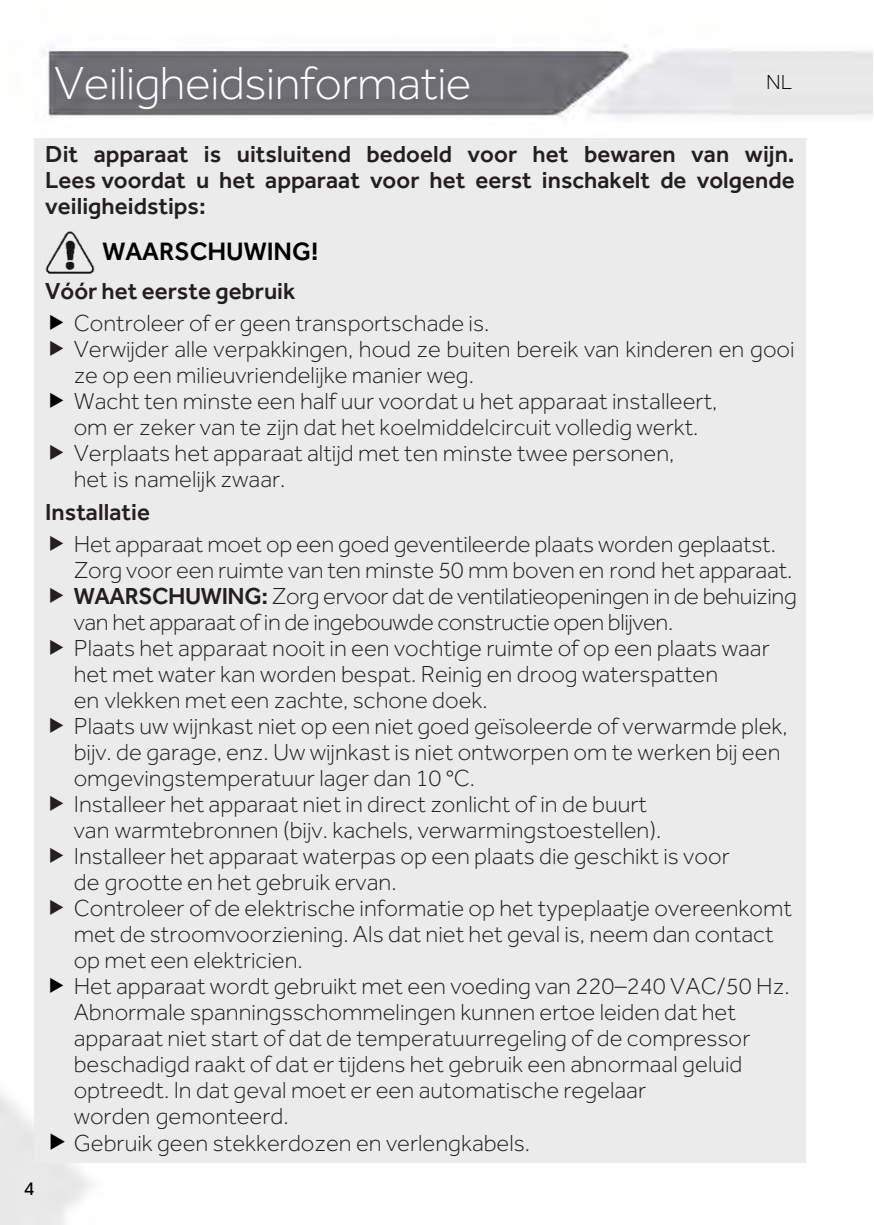
<style>
.page{position:relative;width:874px;height:1225px;background:#fff}
.page>*{position:absolute;margin:0;border:0;box-sizing:border-box;transform-origin:0 0}
.t1{font:300 48px "Effra";letter-spacing:-.01em;color:#fff}
.t2{font:500 26px "Effra";color:#000}
.t3{font:300 24px/26px "Effra";color:#231f20}
.t4{font:500 24px/26.2px "Effra";color:#231f20;text-align:justify}
.t5{font:300 21px "Effra";color:#000}
.s1{font-weight:500}
</style>
<div class="page">
<img style="left:0;top:45px;width:872px;height:1179px">
<div style="left:34px;top:138px;width:771px;height:87px;background:#ebebeb"></div>
<div style="left:34px;top:225px;width:68px;height:51px;background:#ebebeb"></div>
<div style="left:102px;top:225px;width:703px;height:51px;background:#ebebeb"></div>
<div style="left:34px;top:276px;width:771px;height:886px;background:#ebebeb"></div>
<img style="left:45px;top:231px;width:49px;height:43px">
<svg style="left:25px;top:1181px;width:9px;height:13px"></svg>
<h1 class="t1" style="left:54px;top:56px;width:419px">Veiligheidsinformatie</h1>
<p class="t5" style="left:765px;top:70px;width:27px">NL</p>
<p class="t4" style="left:45px;top:140px;width:750px">Dit apparaat is uitsluitend bedoeld voor het bewaren van wijn.<br>Lees voordat u het apparaat voor het eerst inschakelt de volgende veiligheidstips:</p>
<p class="t2" style="left:102px;top:235px;width:217px">WAARSCHUWING!</p>
<p class="t4" style="left:45px;top:278px;width:252px">Vóór het eerste gebruik</p>
<p class="t3" style="left:74px;top:310px;width:722px">Controleer of er geen transportschade is.<br>Verwijder alle verpakkingen, houd ze buiten bereik van kinderen en gooi ze op een milieuvriendelijke manier weg.<br>Wacht ten minste een half uur voordat u het apparaat installeert,<br>om er zeker van te zijn dat het koelmiddelcircuit volledig werkt.<br>Verplaats het apparaat altijd met ten minste twee personen,<br>het is namelijk zwaar.</p>
<p class="t4" style="left:45px;top:498px;width:106px">Installatie</p>
<p class="t3" style="left:74px;top:530px;width:724px">Het apparaat moet op een goed geventileerde plaats worden geplaatst.<br>Zorg voor een ruimte van ten minste 50 mm boven en rond het apparaat.<br><span class="s1">WAARSCHUWING:</span> Zorg ervoor dat de ventilatieopeningen in de behuizing van het apparaat of in de ingebouwde constructie open blijven.<br>Plaats het apparaat nooit in een vochtige ruimte of op een plaats waar het met water kan worden bespat. Reinig en droog waterspatten<br>en vlekken met een zachte, schone doek.<br>Plaats uw wijnkast niet op een niet goed geïsoleerde of verwarmde plek, bijv. de garage, enz. Uw wijnkast is niet ontworpen om te werken bij een omgevingstemperatuur lager dan 10 °C.<br>Installeer het apparaat niet in direct zonlicht of in de buurt<br>van warmtebronnen (bijv. kachels, verwarmingstoestellen).<br>Installeer het apparaat waterpas op een plaats die geschikt is voor<br>de grootte en het gebruik ervan.<br>Controleer of de elektrische informatie op het typeplaatje overeenkomt met de stroomvoorziening. Als dat niet het geval is, neem dan contact op met een elektricien.<br>Het apparaat wordt gebruikt met een voeding van 220–240 VAC/50 Hz.<br>Abnormale spanningsschommelingen kunnen ertoe leiden dat het apparaat niet start of dat de temperatuurregeling of de compressor beschadigd raakt of dat er tijdens het gebruik een abnormaal geluid optreedt. In dat geval moet er een automatische regelaar<br>worden gemonteerd.<br>Gebruik geen stekkerdozen en verlengkabels.</p>
</div>
